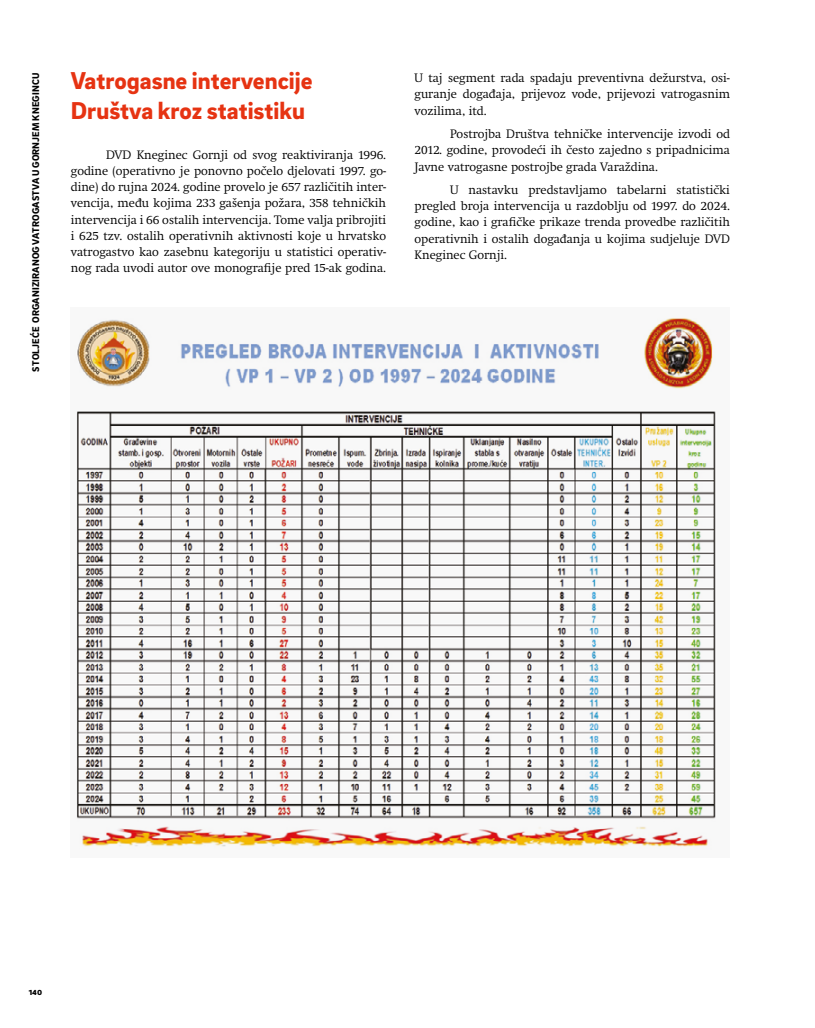
<style>
.page{position:relative;width:815px;height:1028px;background:#fff}
.page>*{position:absolute;margin:0;border:0;box-sizing:border-box;transform-origin:0 0}
.t1{font:900 25px/30px "Brix Sans";color:#e63312}
.t2{font:300 12.5px/16.2px "Swift Neue LT Pro";color:#000;text-align:justify}
.t3{font:900 10px "Brix Sans";letter-spacing:.015em;color:#000}
</style>
<div class="page">
<img style="left:76px;top:317px;width:640px;height:530px">
<p class="t3" style="left:29px;top:371px;width:300px;rotate:-90deg">STOLJEĆE ORGANIZIRANOG VATROGASTVA U GORNJEM KNEGINCU</p>
<h1 class="t1" style="left:71px;top:64px;width:243px">Vatrogasne intervencije<br>Društva kroz statistiku</h1>
<p class="t2" style="left:71px;top:146px;width:317px;text-indent:35px">DVD Kneginec Gornji od svog reaktiviranja 1996. godine (operativno je ponovno počelo djelovati 1997. go&shy;dine) do rujna 2024. godine provelo je 657 različitih inter&shy;vencija, među kojima 233 gašenja požara, 358 tehničkih intervencija i 66 ostalih intervencija. Tome valja pribrojiti i 625 tzv. ostalih operativnih aktivnosti koje u hrvatsko vatrogastvo kao zasebnu kategoriju u statistici operativ&shy;nog rada uvodi autor ove monografije pred 15-ak godina.</p>
<p class="t2" style="left:415px;top:70px;width:317px">U taj segment rada spadaju preventivna dežurstva, osi&shy;guranje događaja, prijevoz vode, prijevozi vatrogasnim vozilima, itd.</p>
<p class="t2" style="left:415px;top:126px;width:317px;text-indent:35px">Postrojba Društva tehničke intervencije izvodi od 2012. godine, provodeći ih često zajedno s pripadnicima Javne vatrogasne postrojbe grada Varaždina.</p>
<p class="t2" style="left:415px;top:181px;width:317px;text-indent:35px">U nastavku predstavljamo tabelarni statistički pregled broja intervencija u razdoblju od 1997. do 2024. godine, kao i grafičke prikaze trenda provedbe različitih operativnih i ostalih događanja u kojima sudjeluje DVD Kneginec Gornji.</p>
<p class="t3" style="left:29px;top:985px;width:15px">140</p>
</div>
